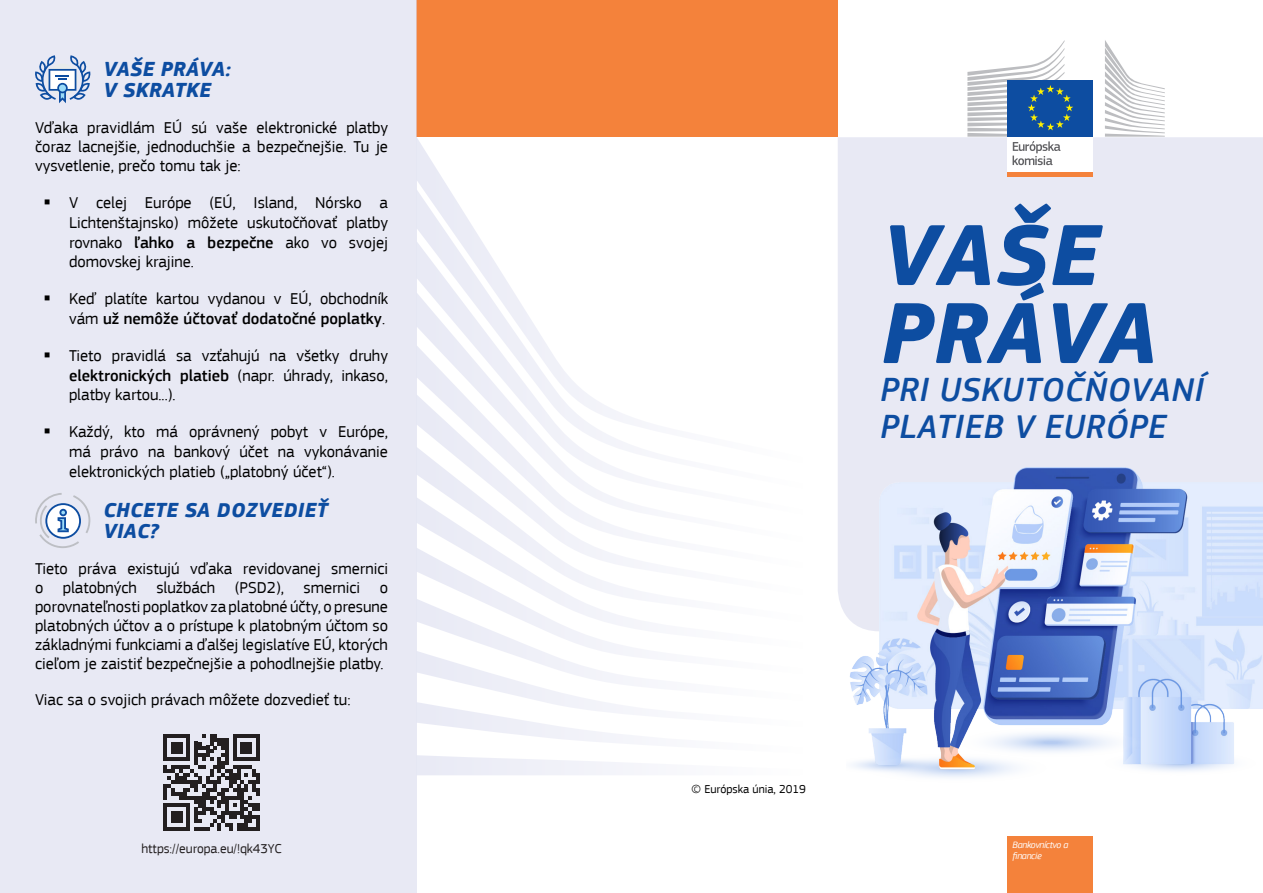
<style>
.page{position:relative;width:1263px;height:893px;background:#fff}
.page>*{position:absolute;margin:0;border:0;box-sizing:border-box;transform-origin:0 0}
.t1{font:italic 700 90px/78px "EC Square Sans Pro";letter-spacing:.02em;color:#0d4da1}
.t2{font:italic 500 34.5px/37.5px "EC Square Sans Pro";letter-spacing:.02em;color:#0d4da1}
.t3{font:italic 700 21px/21px "EC Square Sans Pro";letter-spacing:.02em;color:#0d4da1}
.t4{font:16.5px/19.8px "EC Square Sans Pro";color:#000;text-align:justify}
.t5{font:13.5px "EC Square Sans Pro";color:#231f20}
.t6{font:12px "EC Square Sans Pro";color:#000}
.t7{font:italic 9.75px/11.7px "EC Square Sans Pro";letter-spacing:-.03em;color:#fff}
.s1{font-weight:500}
</style>
<div class="page">
<div style="left:417px;top:0;width:421px;height:137px;background:#f4823b"></div>
<svg style="left:417px;top:138px;width:32px;height:51px"></svg>
<svg style="left:452px;top:543px;width:144px;height:5px"></svg>
<svg style="left:417px;top:548px;width:217px;height:51px"></svg>
<svg style="left:417px;top:599px;width:217px;height:176px"></svg>
<svg style="left:417px;top:189px;width:65px;height:52px;fill:#ebecf6"></svg>
<svg style="left:417px;top:241px;width:97px;height:52px;fill:#ecedf7"></svg>
<svg style="left:417px;top:293px;width:217px;height:250px"></svg>
<div style="left:838px;top:137px;width:425px;height:479px;background:#e8e9f4"></div>
<div style="left:1008px;top:836px;width:85px;height:57px;background:#f4823b"></div>
<img style="left:847px;top:467px;width:416px;height:311px">
<div style="left:0;top:0;width:417px;height:893px;background:#e8e9f4"></div>
<div style="left:1008px;top:135px;width:85px;height:38px;background:#fff"></div>
<div style="left:1008px;top:80px;width:85px;height:57px;background:#0d4da1"></div>
<hr style="left:1008px;top:172px;width:85px;height:4px;background:#f4823b">
<svg style="left:1105px;top:40px;width:60px;height:97px"></svg>
<svg style="left:967px;top:40px;width:106px;height:125px"></svg>
<svg style="left:163px;top:734px;width:97px;height:97px"></svg>
<svg style="left:35px;top:55px;width:56px;height:48px"></svg>
<svg style="left:35px;top:493px;width:56px;height:55px"></svg>
<p class="t3" style="left:103px;top:60px;width:129px">VAŠE PRÁVA:<br>V SKRATKE</p>
<p class="t4" style="left:35px;top:118px;width:354px;line-height:19px">Vďaka pravidlám EÚ sú vaše elektronické platby čoraz lacnejšie, jednoduchšie a bezpečnejšie. Tu je vysvetlenie, prečo tomu tak je:</p>
<p class="t4" style="left:69px;top:193px;width:320px">V celej Európe (EÚ, Island, Nórsko a Lichtenštajnsko) môžete uskutočňovať platby rovnako <span class="s1">ľahko a bezpečne</span> ako vo svojej domovskej krajine.</p>
<p class="t4" style="left:69px;top:289px;width:320px">Keď platíte kartou vydanou v EÚ, obchodník vám <span class="s1">už nemôže účtovať dodatočné poplatky</span>.</p>
<p class="t4" style="left:69px;top:346px;width:320px">Tieto pravidlá sa vzťahujú na všetky druhy <span class="s1">elektronických platieb</span> (napr. úhrady, inkaso, platby kartou...).</p>
<p class="t4" style="left:69px;top:422px;width:320px">Každý, kto má oprávnený pobyt v Európe, má právo na bankový účet na vykonávanie elektronických platieb („platobný účet“).</p>
<p class="t3" style="left:103px;top:501px;width:226px">CHCETE SA DOZVEDIEŤ<br>VIAC?</p>
<p class="t4" style="left:35px;top:559px;width:354px;line-height:18.9px">Tieto práva existujú vďaka revidovanej smernici o platobných službách (PSD2), smernici o porovnateľnosti poplatkov za platobné účty, o presune platobných účtov a o prístupe k platobným účtom so základnými funkciami a ďalšej legislatíve EÚ, ktorých cieľom je zaistiť bezpečnejšie a pohodlnejšie platby.</p>
<p class="t4" style="left:35px;top:690px;width:317px">Viac sa o svojich právach môžete dozvedieť tu:</p>
<p class="t5" style="left:141px;top:841px;width:142px">https://europa.eu/!qk43YC</p>
<p class="t1" style="left:881px;top:219px;width:277px">VAŠE<br>PRÁVA</p>
<p class="t2" style="left:881px;top:371px;width:325px">PRI USKUTOČŇOVANÍ<br>PLATIEB V EURÓPE</p>
<p class="t6" style="left:692px;top:782px;width:116px">© Európska únia, 2019</p>
<p class="t7" style="left:1012px;top:838px;width:57px">Bankovníctvo a financie</p>
</div>
